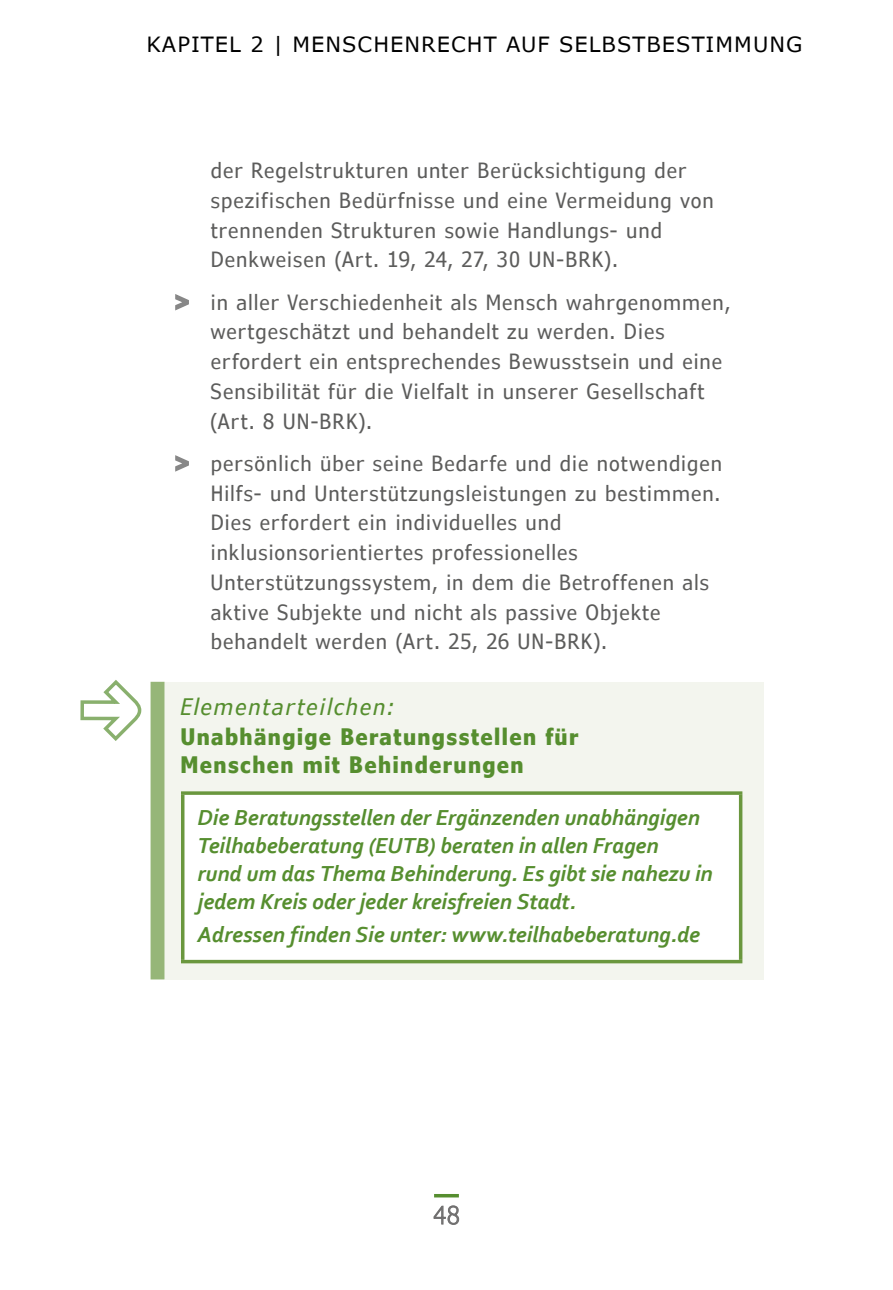
<style>
.page{position:relative;width:893px;height:1290px;background:#fff}
.page>*{position:absolute;margin:0;border:0;box-sizing:border-box;transform-origin:0 0}
.t1{font:300 condensed 24.5px "Verdana Pro";color:#706f6f}
.t2{font:italic 700 22.75px/28px "Corbel";letter-spacing:-.005em;color:#568e2f}
.t3{font:700 condensed 22.75px/28px "Verdana Pro";letter-spacing:.06em;color:#568e2f}
.t4{font:italic condensed 22.75px "Verdana Pro";letter-spacing:.085em;color:#568e2f}
.t5{font:condensed 21px/29.8px "Verdana Pro";letter-spacing:.045em;color:#5c5c5b}
.t6{font:21px "Verdana Pro";letter-spacing:.05em;color:#000}
.s1{font-family:"Corbel";font-weight:700;font-stretch:normal;font-size:28px;color:#878787}
</style>
<div class="page">
<svg style="left:433px;top:1205px;width:27px;height:20px"></svg>
<hr style="left:434px;top:1194px;width:25px;height:3px;background:#568e2f">
<svg style="left:175px;top:294px;width:14px;height:17px"></svg>
<svg style="left:175px;top:455px;width:14px;height:17px"></svg>
<div style="left:165px;top:682px;width:598px;height:297px;background:#f3f5ee"></div>
<div style="left:151px;top:682px;width:14px;height:297px;background:#96b678"></div>
<svg style="left:80px;top:680px;width:62px;height:61px"></svg>
<div style="left:183px;top:793px;width:558px;height:168px;background:#fff"></div>
<svg style="left:181px;top:791px;width:561px;height:4px;background:#7aa253"></svg>
<hr style="left:181px;top:795px;width:3px;height:165px;background:#6a973e">
<hr style="left:739px;top:795px;width:3px;height:165px;background:#6a973e">
<hr style="left:181px;top:960px;width:561px;height:3px;background:#6a973e">
<p class="t6" style="left:146px;top:31px;width:658px">KAPITEL 2 | MENSCHENRECHT AUF SELBSTBESTIMMUNG</p>
<p class="t5" style="left:211px;top:156px;width:505px">der Regelstrukturen unter Berücksichtigung der spezifischen Bedürfnisse und eine Vermeidung von trennenden Strukturen sowie Handlungs- und Denkweisen (Art. 19, 24, 27, 30 UN-BRK).</p>
<p class="t5" style="left:210px;top:287px;width:522px;text-indent:-36px"><span class="s1">&gt;</span> in aller Verschiedenheit als Mensch wahrgenommen, wertgeschätzt und behandelt zu werden. Dies erfordert ein entsprechendes Bewusstsein und eine Sensibilität für die Vielfalt in unserer Gesellschaft (Art. 8 UN-BRK).</p>
<p class="t5" style="left:210px;top:448px;width:513px;text-indent:-36px"><span class="s1">&gt;</span> persönlich über seine Bedarfe und die notwendigen Hilfs- und Unterstützungsleistungen zu bestimmen.<br>Dies erfordert ein individuelles und inklusionsorientiertes professionelles Unterstützungssystem, in dem die Betroffenen als aktive Subjekte und nicht als passive Objekte behandelt werden (Art. 25, 26 UN-BRK).</p>
<p class="t4" style="left:180px;top:692px;width:215px">Elementarteilchen:</p>
<p class="t3" style="left:180px;top:723px;width:399px">Unabhängige Beratungsstellen für<br>Menschen mit Behinderungen</p>
<p class="t2" style="left:198px;top:803px;width:517px">Die Beratungsstellen der Ergänzenden unabhängigen Teilhabeberatung (EUTB) beraten in allen Fragen<br>rund um das Thema Behinderung. Es gibt sie nahezu in jedem Kreis oder jeder kreisfreien Stadt.</p>
<p class="t2" style="left:198px;top:920px;width:504px">Adressen finden Sie unter: www.teilhabeberatung.de</p>
<p class="t1" style="left:433px;top:1199px;width:27px">48</p>
</div>
